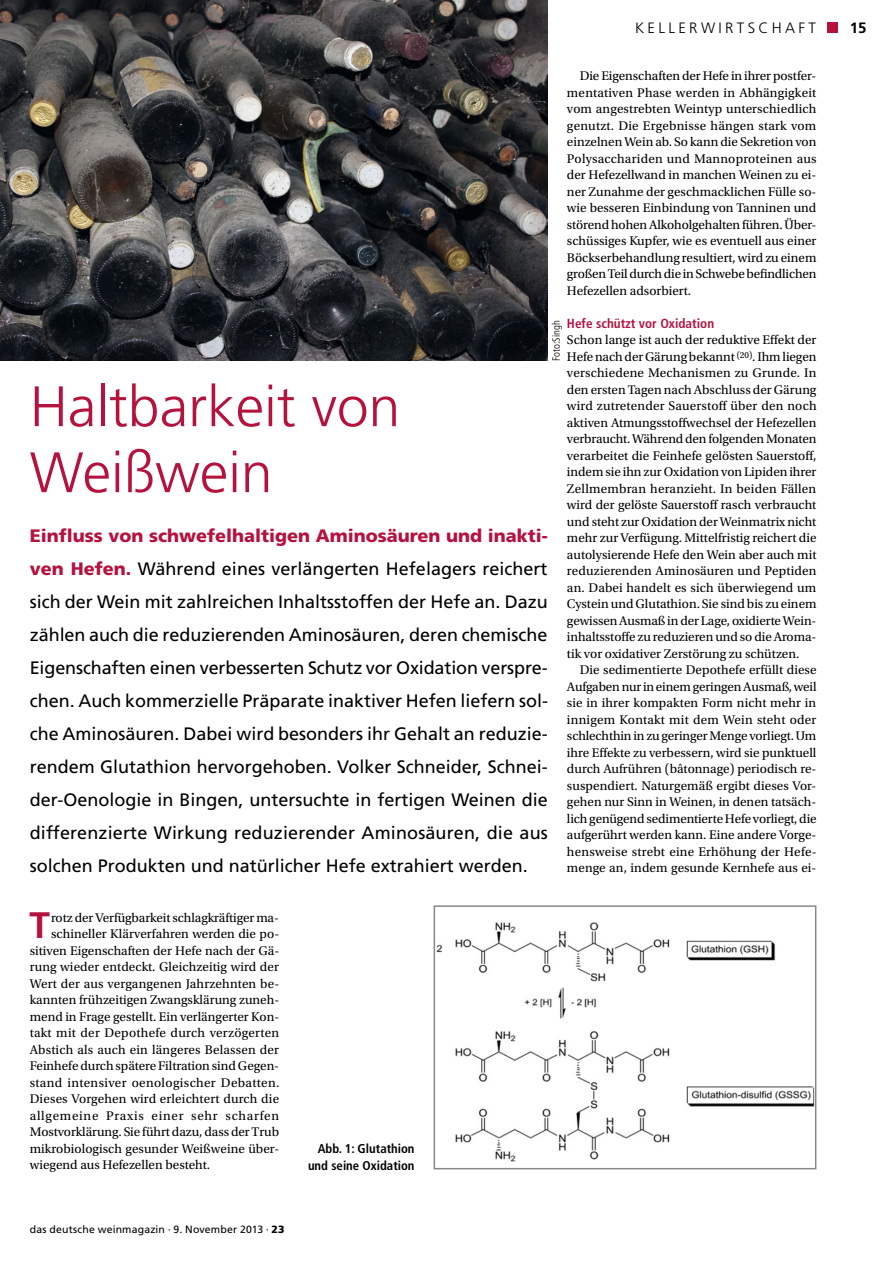
<style>
.page{position:relative;width:893px;height:1263px;background:#fff}
.page>*{position:absolute;margin:0;border:0;box-sizing:border-box;transform-origin:0 0}
.t1{font:300 57px/66px "Frutiger LT Std";color:#b5123e}
.t2{font:700 36.9px "Frutiger LT Std";color:#b5123e}
.t3{font:18px/33px "Frutiger LT Std";color:#000;text-align:justify}
.t4{font:300 15px "Frutiger LT Std";letter-spacing:.22em;color:#000}
.t5{font:700 15px "Frutiger LT Std";color:#000}
.t6{font:13.2px/16.5px "Utopia Std";color:#000;text-align:justify}
.t7{font:13.2px "Utopia Std";letter-spacing:.025em;color:#000}
.t8{font:13.2px "Utopia Std";letter-spacing:.02em;color:#000}
.t9{font:13.2px "Utopia Std";letter-spacing:.055em;color:#000}
.t10{font:700 condensed 13.2px "Frutiger LT Std";color:#b5123e}
.t11{font:700 condensed 12.75px/16.5px "Frutiger LT Std";color:#000;text-align:right}
.t12{font:10.5px "Frutiger LT Std";letter-spacing:.015em;color:#000}
.t13{font:300 condensed 10.5px "Frutiger LT Std";color:#000}
.s1{font-weight:900;color:#b5123e}
.s2{font-stretch:condensed}
.s3{font-weight:900}
</style>
<div class="page">
<div style="left:827px;top:22px;width:11px;height:11px;background:#b5123e"></div>
<img style="left:437px;top:922px;width:376px;height:240px">
<div style="left:434px;top:905px;width:382px;height:264px;border:2px solid #87888a"></div>
<img style="left:0;top:0;width:548px;height:361px">
<p class="t4" style="left:635px;top:19px;width:182px">Kellerwirtschaft</p>
<p class="t5" style="left:850px;top:18px;width:18px">15</p>
<p class="t6" style="left:567px;top:68px;width:251px;text-indent:13px">Die Eigenschaften der Hefe in ihrer postfer&shy;mentativen Phase werden in Abhängigkeit vom angestrebten Weintyp unterschiedlich genutzt. Die Ergebnisse hängen stark vom einzelnen Wein ab. So kann die Sekretion von Polysacchariden und Mannoproteinen aus der Hefezellwand in manchen Weinen zu ei&shy;ner Zunahme der geschmacklichen Fülle so&shy;wie besseren Einbindung von Tanninen und störend hohen Alkoholgehalten führen. Über&shy;schüssiges Kupfer, wie es eventuell aus einer Böckserbehandlung resultiert, wird zu einem großen Teil durch die in Schwebe befindlichen Hefezellen adsorbiert.</p>
<p class="t10" style="left:567px;top:315px;width:149px">Hefe schützt vor Oxidation</p>
<p class="t6" style="left:567px;top:332px;width:251px">Schon lange ist auch der reduktive Effekt der Hefe nach der Gärung bekannt <sup>(20)</sup>. Ihm liegen verschiedene Mechanismen zu Grunde. In den ersten Tagen nach Abschluss der Gärung wird zutretender Sauerstoff über den noch aktiven Atmungsstoffwechsel der Hefezellen verbraucht. Während den folgenden Monaten verarbeitet die Feinhefe gelösten Sauerstoff, indem sie ihn zur Oxidation von Lipiden ihrer Zellmembran heranzieht. In beiden Fällen wird der gelöste Sauerstoff rasch verbraucht und steht zur Oxidation der Weinmatrix nicht mehr zur Verfügung. Mittelfristig reichert die autolysierende Hefe den Wein aber auch mit reduzierenden Aminosäuren und Peptiden an. Dabei handelt es sich überwiegend um Cystein und Glutathion. Sie sind bis zu einem gewissen Ausmaß in der Lage, oxidierte Wein&shy;inhaltsstoffe zu reduzieren und so die Aroma&shy;tik vor oxidativer Zerstörung zu schützen.</p>
<p class="t6" style="left:567px;top:662px;width:251px;text-indent:13px">Die sedimentierte Depothefe erfüllt diese Aufgaben nur in einem geringen Ausmaß, weil sie in ihrer kompakten Form nicht mehr in innigem Kontakt mit dem Wein steht oder schlechthin in zu geringer Menge vorliegt. Um ihre Effekte zu verbessern, wird sie punktuell durch Aufrühren (bâtonnage) periodisch re&shy;suspendiert. Naturgemäß ergibt dieses Vor&shy;gehen nur Sinn in Weinen, in denen tatsäch&shy;lich genügend sedimentierte Hefe vorliegt, die aufgerührt werden kann. Eine andere Vorge&shy;hensweise strebt eine Erhöhung der Hefe&shy;menge an, indem gesunde Kernhefe aus ei-</p>
<p class="t13" style="left:550px;top:361px;width:42px;rotate:-90deg">Foto:Singh</p>
<h1 class="t1" style="left:30px;top:374px;width:372px">Haltbarkeit von<br>Weißwein</h1>
<p class="t3" style="left:30px;top:520px;width:520px"><span class="s1">Einfluss von schwefelhaltigen Aminosäuren und inakti&shy;ven Hefen.</span> Während eines verlängerten Hefelagers reichert sich der Wein mit zahlreichen Inhaltsstoffen der Hefe an. Dazu zählen auch die reduzierenden Aminosäuren, deren chemische Eigenschaften einen verbesserten Schutz vor Oxidation verspre&shy;chen. Auch kommerzielle Präparate inaktiver Hefen liefern sol&shy;che Aminosäuren. Dabei wird besonders ihr Gehalt an reduzie&shy;rendem Glutathion hervorgehoben. Volker Schneider, Schnei&shy;der-Oenologie in Bingen, untersuchte in fertigen Weinen die differenzierte Wirkung reduzierender Aminosäuren, die aus solchen Produkten und natürlicher Hefe extrahiert werden.</p>
<h2 class="t2" style="left:29px;top:904px;width:22px">T</h2>
<p class="t6" style="left:51px;top:909px;width:229px">rotz der Verfügbarkeit schlagkräftiger ma-</p>
<p class="t6" style="left:51px;top:926px;width:230px">schineller Klärverfahren werden die po-</p>
<p class="t6" style="left:30px;top:942px;width:251px">sitiven Eigenschaften der Hefe nach der Gä-</p>
<p class="t6" style="left:30px;top:959px;width:251px">rung wieder entdeckt. Gleichzeitig wird der</p>
<p class="t6" style="left:30px;top:975px;width:251px">Wert der aus vergangenen Jahrzehnten be-</p>
<p class="t6" style="left:30px;top:992px;width:251px">kannten frühzeitigen Zwangsklärung zuneh-</p>
<p class="t6" style="left:30px;top:1008px;width:251px">mend in Frage gestellt. Ein verlängerter Kon-</p>
<p class="t8" style="left:30px;top:1026px;width:251px">takt mit der Depothefe durch verzögerten</p>
<p class="t6" style="left:30px;top:1041px;width:251px">Abstich als auch ein längeres Belassen der</p>
<p class="t6" style="left:30px;top:1058px;width:251px">Feinhefe durch spätere Filtration sind Gegen-</p>
<p class="t7" style="left:30px;top:1075px;width:251px">stand intensiver oenologischer Debatten.</p>
<p class="t6" style="left:30px;top:1091px;width:251px">Dieses Vorgehen wird erleichtert durch die</p>
<p class="t9" style="left:30px;top:1108px;width:251px">allgemeine Praxis einer sehr scharfen</p>
<p class="t6" style="left:30px;top:1124px;width:251px">Mostvorklärung. Sie führt dazu, dass der Trub</p>
<p class="t6" style="left:30px;top:1140px;width:251px">mikrobiologisch gesunder Weißweine über-</p>
<p class="t6" style="left:30px;top:1157px;width:182px">wiegend aus Hefezellen besteht.</p>
<p class="t12" style="left:30px;top:1223px;width:256px">das deutsche weinmagazin <span class="s2">·</span> 9. November 2013 <span class="s2">·</span> <span class="s3">23</span></p>
<p class="t11" style="left:308px;top:1141px;width:108px">Abb. 1: Glutathion und seine Oxidation</p>
</div>
